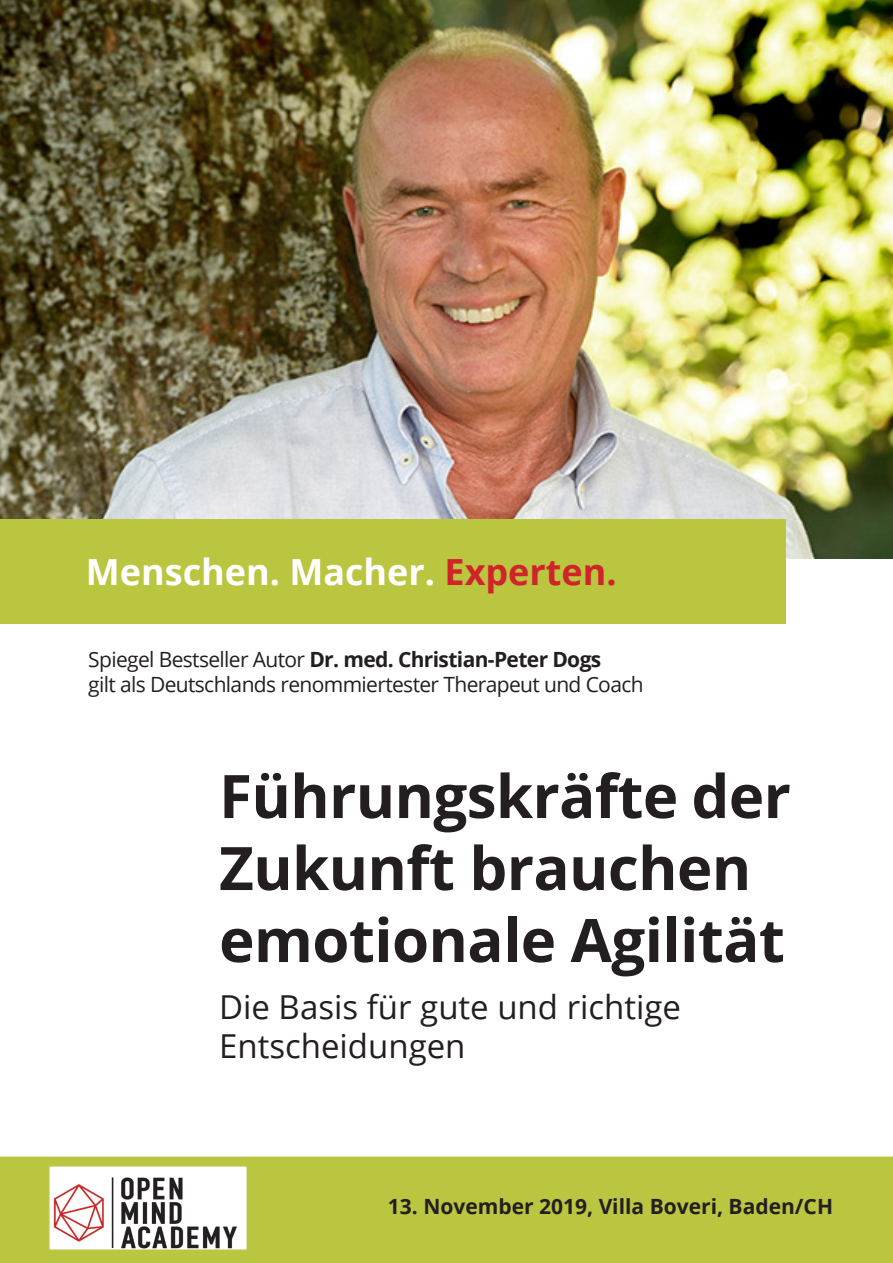
<style>
.page{position:relative;width:893px;height:1263px;background:#fff}
.page>*{position:absolute;margin:0;border:0;box-sizing:border-box;transform-origin:0 0}
.t1{font:700 60px/72px "Open Sans";letter-spacing:-.01em;color:#231f20}
.t2{font:700 36px "Open Sans";color:#fff}
.t3{font:33px/39.6px "Open Sans";color:#231f20}
.t4{font:21px/25.2px "Open Sans";letter-spacing:-.03em;color:#231f20}
.t5{font:700 21px "Open Sans";color:#231f20}
.s1{color:#d1232a}
.s2{font-weight:700}
</style>
<div class="page">
<img style="left:0;top:0;width:893px;height:558px">
<div style="left:0;top:519px;width:785px;height:105px;background:#bac540"></div>
<div style="left:0;top:1156px;width:893px;height:107px;background:#bac540"></div>
<div style="left:48px;top:1196px;width:786px;height:34px;border:2px solid #bac540"></div>
<img style="left:51px;top:1168px;width:194px;height:80px">
<div style="left:48px;top:1165px;width:200px;height:86px;border:2px solid #bac540"></div>
<p class="t2" style="left:86px;top:546px;width:532px">Menschen. Macher. <span class="s1">Experten.</span></p>
<p class="t4" style="left:88px;top:646px;width:557px">Spiegel Bestseller Autor <span class="s2">Dr. med. Christian-Peter Dogs<br></span>gilt als Deutschlands renommiertester Therapeut und Coach</p>
<p class="t1" style="left:219px;top:759px;width:573px">Führungskräfte der<br>Zukunft brauchen emotionale Agilität</p>
<p class="t3" style="left:219px;top:986px;width:463px">Die Basis für gute und richtige<br>Entscheidungen</p>
<p class="t5" style="left:388px;top:1192px;width:447px">13. November 2019, Villa Boveri, Baden/CH</p>
</div>
